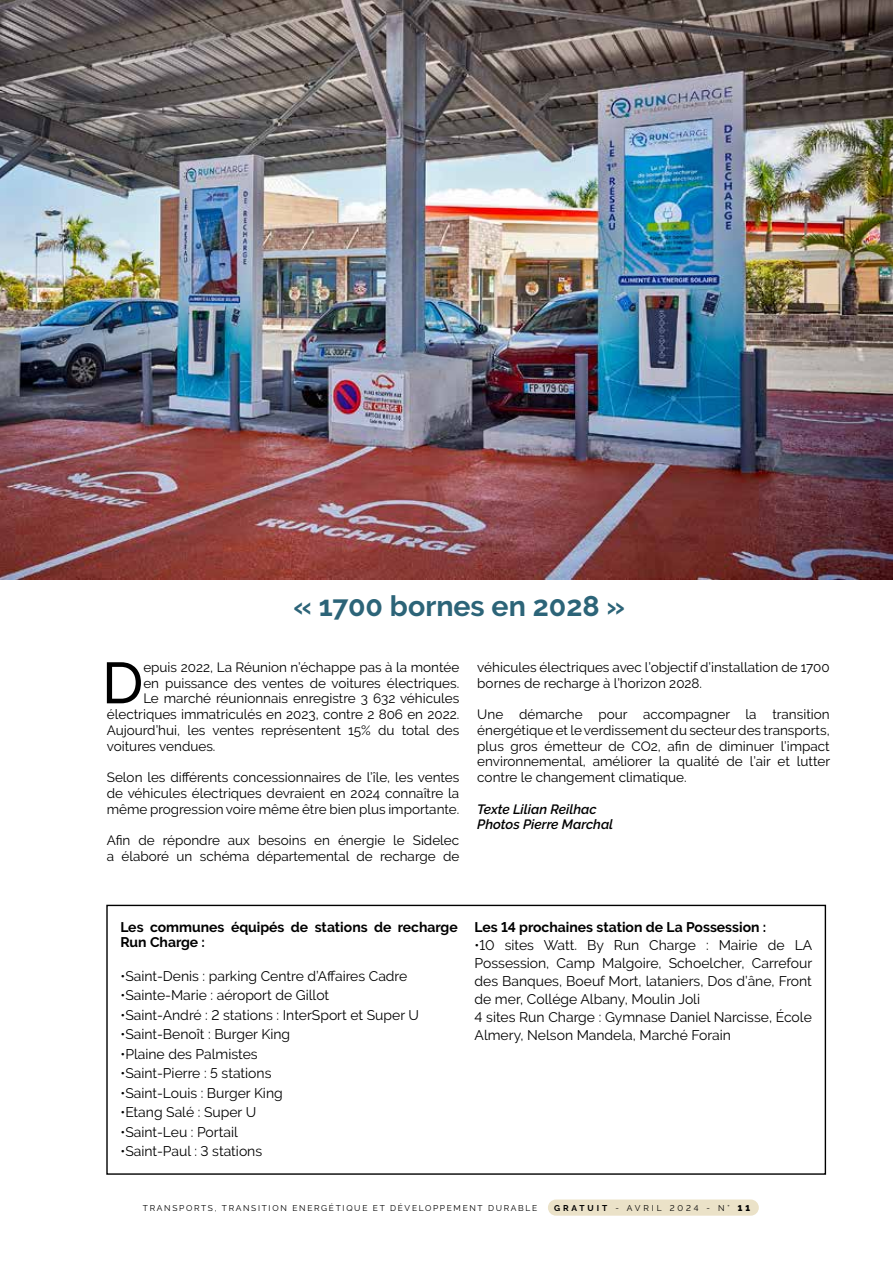
<style>
.page{position:relative;width:893px;height:1263px;background:#fff}
.page>*{position:absolute;margin:0;border:0;box-sizing:border-box;transform-origin:0 0}
.t1{font:500 57.9px "Raleway";color:#000}
.t2{font:700 28.5px "Raleway";color:#2c6478}
.t3{font:13.95px/18px "Raleway";color:#000}
.t4{font:700 13.95px/14.7px "Raleway";color:#000}
.t5{font:13.5px/15.8px "Raleway";color:#000;text-align:justify}
.t6{font:italic 600 13.5px/15.8px "Raleway";color:#000}
.t7{font:8.4px "Raleway";letter-spacing:.2em;color:#000}
.t8{font:8.4px "Raleway";letter-spacing:.35em;color:#000}
.s1{font-weight:700}
.s2{font-weight:900}
</style>
<div class="page">
<img style="left:0;top:0;width:893px;height:579px">
<div style="left:106px;top:905px;width:720px;height:270px;border:1px solid #000"></div>
<div style="left:548px;top:1199px;width:211px;height:17px;background:#ebe2c8;border-radius:8px"></div>
<h2 class="t2" style="left:294px;top:589px;width:333px">« 1700 bornes en 2028 »</h2>
<h1 class="t1" style="left:102px;top:649px;width:43px">D</h1>
<p class="t5" style="left:143px;top:659px;width:317px">epuis 2022, La Réunion n’échappe pas à la montée</p>
<p class="t5" style="left:143px;top:675px;width:317px">en puissance des ventes de voitures électriques.</p>
<p class="t5" style="left:143px;top:691px;width:317px">Le marché réunionnais enregistre 3 632 véhicules</p>
<p class="t5" style="left:107px;top:706px;width:354px">électriques immatriculés en 2023, contre 2 806 en 2022.</p>
<p class="t5" style="left:107px;top:722px;width:354px">Aujourd’hui, les ventes représentent 15% du total des</p>
<p class="t5" style="left:107px;top:738px;width:110px">voitures vendues.</p>
<p class="t5" style="left:107px;top:769px;width:354px">Selon les différents concessionnaires de l’île, les ventes de véhicules électriques devraient en 2024 connaître la même progression voire même être bien plus importante.</p>
<p class="t5" style="left:107px;top:832px;width:354px">Afin de répondre aux besoins en énergie le Sidelec a élaboré un schéma départemental de recharge de</p>
<p class="t5" style="left:477px;top:659px;width:354px">véhicules électriques avec l’objectif d’installation de 1700 bornes de recharge à l’horizon 2028.</p>
<p class="t5" style="left:477px;top:706px;width:354px">Une démarche pour accompagner la transition énergétique et le verdissement du secteur des transports, plus gros émetteur de CO2, afin de diminuer l’impact environnemental, améliorer la qualité de l’air et lutter contre le changement climatique.</p>
<p class="t6" style="left:477px;top:801px;width:137px">Texte Lilian Reilhac<br>Photos Pierre Marchal</p>
<p class="t4" style="left:120px;top:920px;width:339px">Les communes équipés de stations de recharge<br>Run Charge :</p>
<p class="t3" style="left:120px;top:967px;width:288px">•Saint-Denis : parking Centre d’Affaires Cadre</p>
<p class="t3" style="left:120px;top:986px;width:210px">•Sainte-Marie : aéroport de Gillot</p>
<p class="t3" style="left:120px;top:1006px;width:300px">•Saint-André : 2 stations : InterSport et Super U</p>
<p class="t3" style="left:120px;top:1025px;width:171px">•Saint-Benoît : Burger King</p>
<p class="t3" style="left:120px;top:1045px;width:139px">•Plaine des Palmistes</p>
<p class="t3" style="left:120px;top:1064px;width:153px">•Saint-Pierre : 5 stations</p>
<p class="t3" style="left:120px;top:1084px;width:164px">•Saint-Louis : Burger King</p>
<p class="t3" style="left:120px;top:1103px;width:137px">•Etang Salé : Super U</p>
<p class="t3" style="left:120px;top:1123px;width:119px">•Saint-Leu : Portail</p>
<p class="t3" style="left:120px;top:1142px;width:143px">•Saint-Paul : 3 stations</p>
<p class="t4" style="left:475px;top:920px;width:293px">Les 14 prochaines station de La Possession :</p>
<p class="t3" style="left:475px;top:936px;width:339px">•10 sites Watt. By Run Charge : Mairie de LA Possession, Camp Malgoire, Schoelcher, Carrefour des Banques, Boeuf Mort, lataniers, Dos d’âne, Front de mer, Collége Albany, Moulin Joli<br>4 sites Run Charge : Gymnase Daniel Narcisse, École Almery, Nelson Mandela, Marché Forain</p>
<p class="t7" style="left:143px;top:1203px;width:396px">TRANSPORTS, TRANSITION ENERGÉTIQUE ET DÉVELOPPEMENT DURABLE</p>
<p class="t8" style="left:554px;top:1203px;width:197px"><span class="s1">GRATUIT</span> - AVRIL 2024 - N° <span class="s2">11</span></p>
</div>
